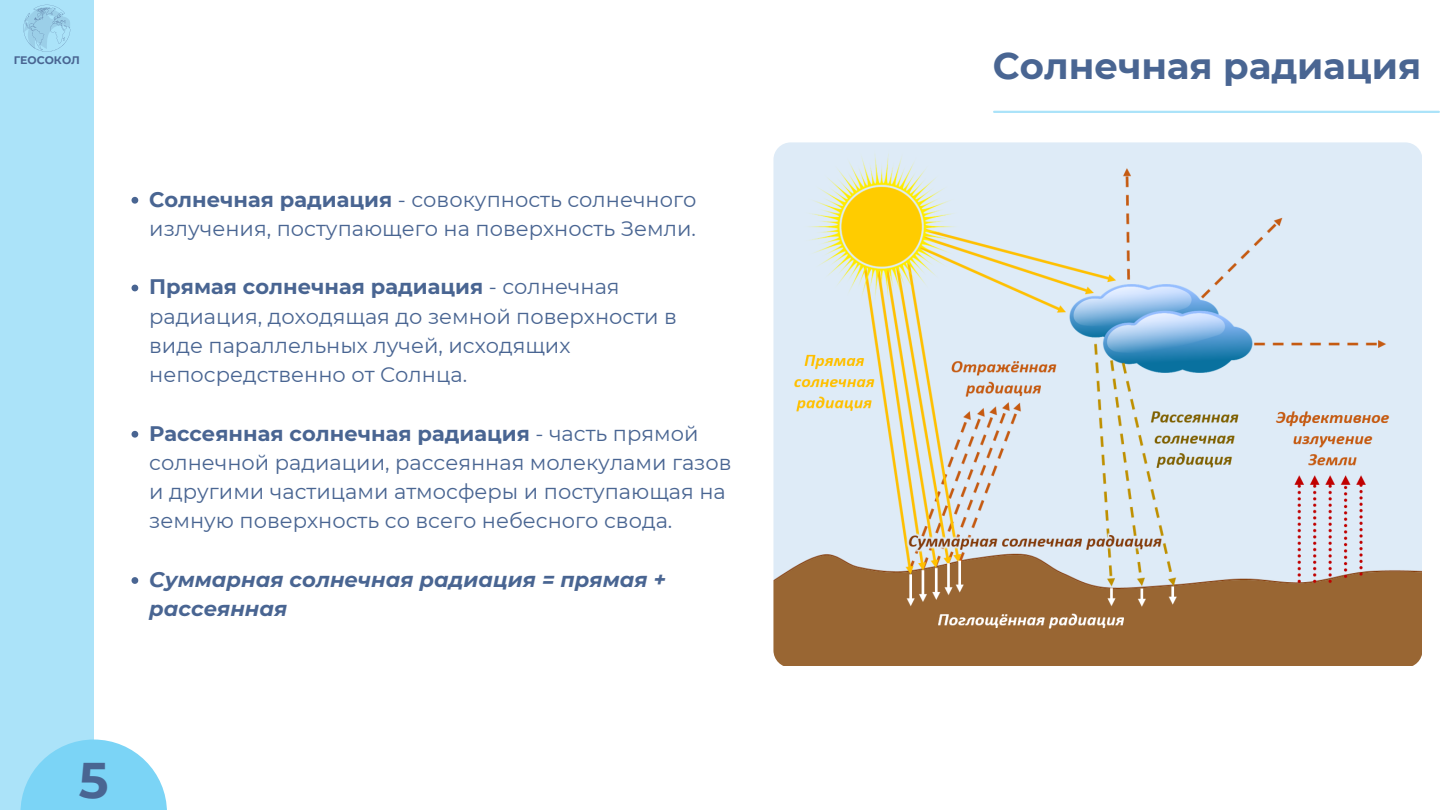
<style>
.page{position:relative;width:1440px;height:810px;background:#fff}
.page>*{position:absolute;margin:0;border:0;box-sizing:border-box;transform-origin:0 0}
.t1{font:700 50px "Montserrat";color:#496592}
.t2{font:700 37px "Montserrat";color:#496592}
.t3{font:21px/29.2px "Montserrat";color:#496592}
.t4{font:italic 700 21px/29.2px "Montserrat";color:#496592}
.t5{font:700 10.9px "Montserrat";color:#496592}
.s1{font-weight:700}
</style>
<div class="page">
<div style="left:0;top:0;width:94px;height:810px;background:#abe3f9"></div>
<hr style="left:994px;top:111px;width:445px;height:2px;background:#abe3f9">
<svg style="left:20px;top:740px;width:147px;height:70px;fill:#7bd4f6"></svg>
<svg style="left:23px;top:5px;width:47px;height:47px"></svg>
<svg style="left:132px;top:197px;width:6px;height:7px"></svg>
<svg style="left:132px;top:285px;width:6px;height:6px"></svg>
<svg style="left:132px;top:431px;width:6px;height:7px"></svg>
<svg style="left:132px;top:577px;width:6px;height:7px"></svg>
<img style="left:773px;top:142px;width:649px;height:523px">
<p class="t5" style="left:14px;top:53px;width:68px">ГЕОСОКОЛ</p>
<p class="t3" style="left:149px;top:184px;width:549px"><span class="s1">Солнечная радиация</span> - совокупность солнечного излучения, поступающего на поверхность Земли.</p>
<p class="t3" style="left:149px;top:272px;width:529px"><span class="s1">Прямая солнечная радиация</span> - солнечная радиация, доходящая до земной поверхности в виде параллельных лучей, исходящих непосредственно от Солнца.</p>
<p class="t3" style="left:149px;top:418px;width:584px"><span class="s1">Рассеянная солнечная радиация</span> - часть прямой солнечной радиации, рассеянная молекулами газов и другими частицами атмосферы и поступающая на земную поверхность со всего небесного свода.</p>
<p class="t4" style="left:149px;top:565px;width:519px">Суммарная солнечная радиация = прямая + рассеянная</p>
<p class="t1" style="left:79px;top:749px;width:31px">5</p>
<p class="t2" style="left:993px;top:44px;width:430px">Солнечная радиация</p>
</div>
